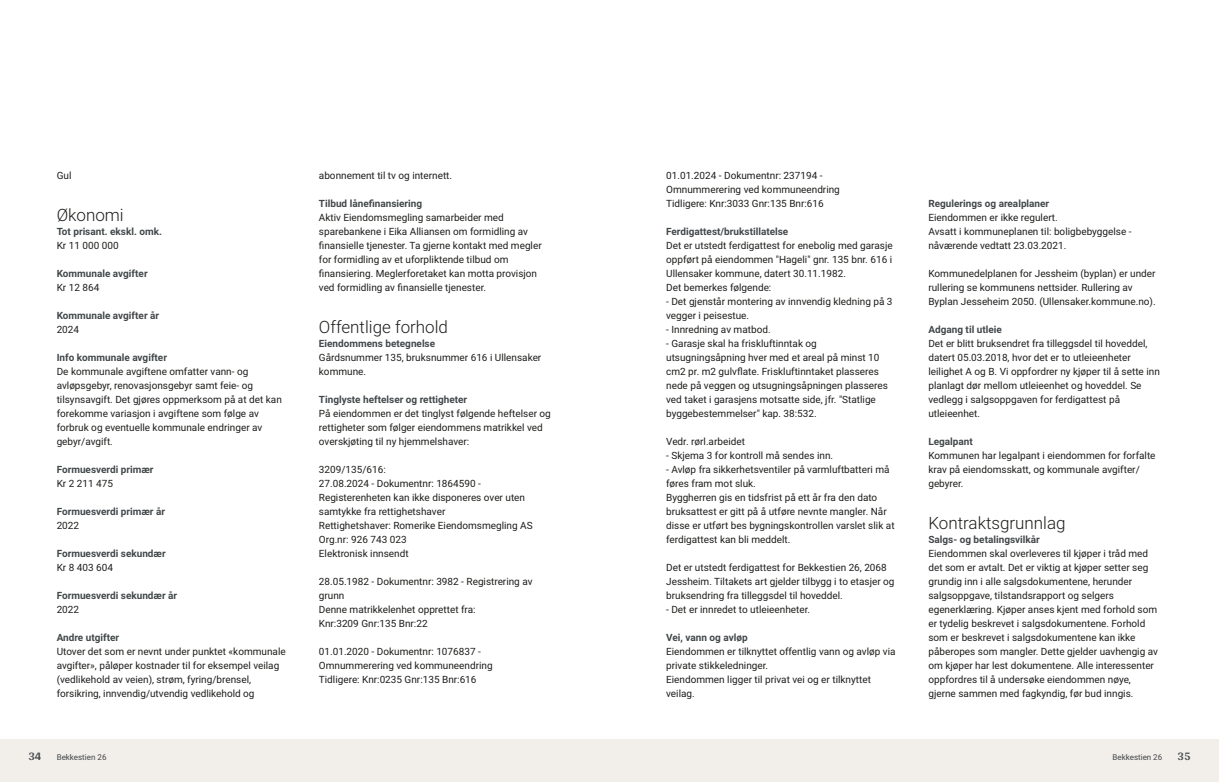
<style>
.page{position:relative;width:1219px;height:782px;background:#fff}
.page>*{position:absolute;margin:0;border:0;box-sizing:border-box;transform-origin:0 0}
.t1{font:300 17px "Roboto";color:#1d1d1b}
.t2{font:700 12px "Arya";color:#414749}
.t3{font:10px/14px "Roboto";color:#1d1d1b}
.t4{font:700 10px "Roboto";color:#414749}
.t5{font:8px "Roboto";color:#414749}
</style>
<div class="page">
<div style="left:0;top:739px;width:612px;height:42px;background:#f2eeea"></div>
<div style="left:607px;top:739px;width:612px;height:42px;background:#f2eeea"></div>
<p class="t3" style="left:57px;top:167px;width:16px">Gul</p>
<h1 class="t1" style="left:57px;top:202px;width:69px">Økonomi</h1>
<p class="t4" style="left:57px;top:224px;width:107px">Tot prisant. ekskl. omk.</p>
<p class="t3" style="left:57px;top:237px;width:64px">Kr 11 000 000</p>
<p class="t4" style="left:57px;top:266px;width:92px">Kommunale avgifter</p>
<p class="t3" style="left:57px;top:279px;width:44px">Kr 12 864</p>
<p class="t4" style="left:57px;top:308px;width:104px">Kommunale avgifter år</p>
<p class="t3" style="left:57px;top:321px;width:24px">2024</p>
<p class="t4" style="left:57px;top:350px;width:112px">Info kommunale avgifter</p>
<p class="t3" style="left:57px;top:363px;width:227px">De kommunale avgiftene omfatter vann‑ og avløpsgebyr, renovasjonsgebyr samt feie‑ og tilsynsavgift. Det gjøres oppmerksom på at det kan forekomme variasjon i avgiftene som følge av forbruk og eventuelle kommunale endringer av gebyr/avgift.</p>
<p class="t4" style="left:57px;top:462px;width:98px">Formuesverdi primær</p>
<p class="t3" style="left:57px;top:475px;width:58px">Kr 2 211 475</p>
<p class="t4" style="left:57px;top:504px;width:110px">Formuesverdi primær år</p>
<p class="t3" style="left:57px;top:517px;width:24px">2022</p>
<p class="t4" style="left:57px;top:546px;width:111px">Formuesverdi sekundær</p>
<p class="t3" style="left:57px;top:559px;width:58px">Kr 8 403 604</p>
<p class="t4" style="left:57px;top:588px;width:122px">Formuesverdi sekundær år</p>
<p class="t3" style="left:57px;top:601px;width:24px">2022</p>
<p class="t4" style="left:57px;top:630px;width:64px">Andre utgifter</p>
<p class="t3" style="left:57px;top:643px;width:231px">Utover det som er nevnt under punktet «kommunale avgifter», påløper kostnader til for eksempel veilag (vedlikehold av veien), strøm, fyring/brensel, forsikring, innvendig/utvendig vedlikehold og</p>
<p class="t2" style="left:28px;top:749px;width:15px">34</p>
<p class="t5" style="left:57px;top:751px;width:51px">Bekkestien 26</p>
<p class="t3" style="left:319px;top:167px;width:135px">abonnement til tv og internett.</p>
<p class="t4" style="left:319px;top:196px;width:105px">Tilbud lånefinansiering</p>
<p class="t3" style="left:319px;top:209px;width:224px">Aktiv Eiendomsmegling samarbeider med sparebankene i Eika Alliansen om formidling av finansielle tjenester. Ta gjerne kontakt med megler for formidling av et uforpliktende tilbud om finansiering. Meglerforetaket kan motta provisjon ved formidling av finansielle tjenester.</p>
<h1 class="t1" style="left:319px;top:314px;width:131px">Offentlige forhold</h1>
<p class="t4" style="left:319px;top:336px;width:118px">Eiendommens betegnelse</p>
<p class="t3" style="left:319px;top:349px;width:224px">Gårdsnummer 135, bruksnummer 616 i Ullensaker kommune.</p>
<p class="t4" style="left:319px;top:392px;width:150px">Tinglyste heftelser og rettigheter</p>
<p class="t3" style="left:319px;top:405px;width:233px">På eiendommen er det tinglyst følgende heftelser og rettigheter som følger eiendommens matrikkel ved overskjøting til ny hjemmelshaver:</p>
<p class="t3" style="left:319px;top:461px;width:215px">3209/135/616:<br>27.08.2024 ‑ Dokumentnr: 1864590 ‑<br>Registerenheten kan ikke disponeres over uten samtykke fra rettighetshaver<br>Rettighetshaver: Romerike Eiendomsmegling AS<br>Org.nr: 926 743 023<br>Elektronisk innsendt</p>
<p class="t3" style="left:319px;top:573px;width:215px">28.05.1982 ‑ Dokumentnr: 3982 ‑ Registrering av grunn<br>Denne matrikkelenhet opprettet fra:<br>Knr:3209 Gnr:135 Bnr:22</p>
<p class="t3" style="left:319px;top:643px;width:175px">01.01.2020 ‑ Dokumentnr: 1076837 ‑<br>Omnummerering ved kommuneendring<br>Tidligere: Knr:0235 Gnr:135 Bnr:616</p>
<p class="t3" style="left:666px;top:167px;width:175px">01.01.2024 ‑ Dokumentnr: 237194 ‑<br>Omnummerering ved kommuneendring<br>Tidligere: Knr:3033 Gnr:135 Bnr:616</p>
<p class="t4" style="left:666px;top:224px;width:124px">Ferdigattest/brukstillatelse</p>
<p class="t3" style="left:666px;top:237px;width:228px">Det er utstedt ferdigattest for enebolig med garasje oppført på eiendommen "Hageli" gnr. 135 bnr. 616 i Ullensaker kommune, datert 30.11.1982.<br>Det bemerkes følgende:<br>‑ Det gjenstår montering av innvendig kledning på 3 vegger i peisestue.<br>‑ Innredning av matbod.<br>‑ Garasje skal ha friskluftinntak og utsugningsåpning hver med et areal på minst 10 cm2 pr. m2 gulvflate. Friskluftinntaket plasseres nede på veggen og utsugningsåpningen plasseres ved taket i garasjens motsatte side, jfr. "Statlige byggebestemmelser" kap. 38:532.</p>
<p class="t3" style="left:666px;top:433px;width:230px">Vedr. rørl.arbeidet<br>‑ Skjema 3 for kontroll må sendes inn.<br>‑ Avløp fra sikkerhetsventiler på varmluftbatteri må føres fram mot sluk.<br>Byggherren gis en tidsfrist på ett år fra den dato bruksattest er gitt på å utføre nevnte mangler. Når disse er utført bes bygningskontrollen varslet slik at ferdigattest kan bli meddelt.</p>
<p class="t3" style="left:666px;top:559px;width:230px">Det er utstedt ferdigattest for Bekkestien 26, 2068<br>Jessheim. Tiltakets art gjelder tilbygg i to etasjer og bruksendring fra tilleggsdel til hoveddel.<br>‑ Det er innredet to utleieenheter.</p>
<p class="t4" style="left:666px;top:630px;width:83px">Vei, vann og avløp</p>
<p class="t3" style="left:666px;top:643px;width:231px">Eiendommen er tilknyttet offentlig vann og avløp via private stikkeledninger.<br>Eiendommen ligger til privat vei og er tilknyttet veilag.</p>
<p class="t4" style="left:928px;top:196px;width:122px">Regulerings og arealplaner</p>
<p class="t3" style="left:928px;top:209px;width:205px">Eiendommen er ikke regulert.<br>Avsatt i kommuneplanen til: boligbebyggelse ‑ nåværende vedtatt 23.03.2021.</p>
<p class="t3" style="left:928px;top:265px;width:229px">Kommunedelplanen for Jessheim (byplan) er under rullering se kommunens nettsider. Rullering av<br>Byplan Jesseheim 2050. (Ullensaker.kommune.no).</p>
<p class="t4" style="left:928px;top:322px;width:75px">Adgang til utleie</p>
<p class="t3" style="left:928px;top:335px;width:233px">Det er blitt bruksendret fra tilleggsdel til hoveddel, datert 05.03.2018, hvor det er to utleieenheter leilighet A og B. Vi oppfordrer ny kjøper til å sette inn planlagt dør mellom utleieenhet og hoveddel. Se vedlegg i salgsoppgaven for ferdigattest på utleieenhet.</p>
<p class="t4" style="left:928px;top:434px;width:46px">Legalpant</p>
<p class="t3" style="left:928px;top:447px;width:229px">Kommunen har legalpant i eiendommen for forfalte krav på eiendomsskatt, og kommunale avgifter/ gebyrer.</p>
<h1 class="t1" style="left:928px;top:510px;width:139px">Kontraktsgrunnlag</h1>
<p class="t4" style="left:928px;top:532px;width:113px">Salgs‑ og betalingsvilkår</p>
<p class="t3" style="left:928px;top:545px;width:231px">Eiendommen skal overleveres til kjøper i tråd med det som er avtalt. Det er viktig at kjøper setter seg grundig inn i alle salgsdokumentene, herunder salgsoppgave, tilstandsrapport og selgers egenerklæring. Kjøper anses kjent med forhold som er tydelig beskrevet i salgsdokumentene. Forhold som er beskrevet i salgsdokumentene kan ikke påberopes som mangler. Dette gjelder uavhengig av om kjøper har lest dokumentene. Alle interessenter oppfordres til å undersøke eiendommen nøye, gjerne sammen med fagkyndig, før bud inngis.</p>
<p class="t5" style="left:1112px;top:751px;width:51px">Bekkestien 26</p>
<p class="t2" style="left:1177px;top:749px;width:15px">35</p>
</div>
